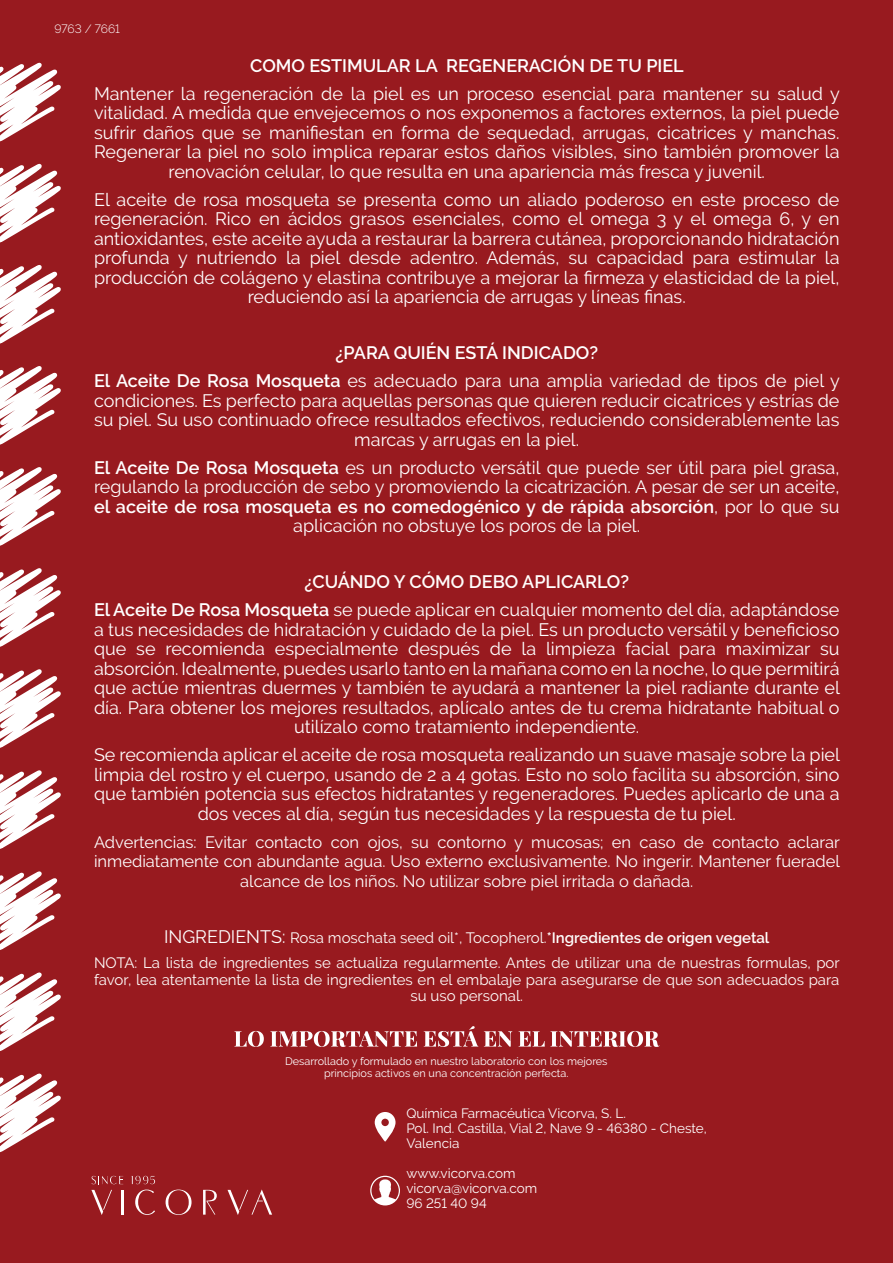
<style>
.page{position:relative;width:893px;height:1263px;background:#981a1f}
.page>*{position:absolute;margin:0;border:0;box-sizing:border-box;transform-origin:0 0}
.t1{font:18px/19.5px "Raleway";color:#fff;text-align:center}
.t2{font:600 18px "Raleway";color:#fff}
.t3{font:600 18px "Raleway";color:#fffefc}
.t4{font:16.5px/19.5px "Raleway";color:#fff;text-align:center}
.t5{font:15px/16.5px "Raleway";color:#fffefc;text-align:center}
.t6{font:13.5px/15px "Raleway";color:#fff}
.t7{font:300 12px "Raleway";letter-spacing:-.005em;color:#fff}
.t8{font:10.8px/12.1px "Raleway";color:#fff;text-align:center}
.s1{font-weight:600}
.s2{font-size:18px;color:#fff}
</style>
<div class="page">
<svg style="left:375px;top:1112px;width:21px;height:30px"></svg>
<svg style="left:370px;top:1176px;width:30px;height:29px"></svg>
<svg style="left:234px;top:1031px;width:30px;height:16px"></svg>
<svg style="left:270px;top:1031px;width:147px;height:16px"></svg>
<svg style="left:424px;top:1026px;width:54px;height:21px"></svg>
<svg style="left:484px;top:1031px;width:28px;height:16px"></svg>
<svg style="left:518px;top:1031px;width:142px;height:16px"></svg>
<svg style="left:0;top:64px;width:61px;height:1089px"></svg>
<hr style="left:121px;top:1190px;width:3px;height:24px;background:#fff">
<svg style="left:166px;top:1189px;width:26px;height:26px"></svg>
<svg style="left:203px;top:1190px;width:14px;height:24px"></svg>
<svg style="left:131px;top:1176px;width:24px;height:39px"></svg>
<svg style="left:91px;top:1176px;width:32px;height:8px"></svg>
<svg style="left:91px;top:1190px;width:21px;height:25px"></svg>
<svg style="left:228px;top:1189px;width:44px;height:26px"></svg>
<p class="t7" style="left:55px;top:21px;width:67px">9763 / 7661</p>
<p class="t2" style="left:250px;top:55px;width:435px">COMO ESTIMULAR LA REGENERACIÓN DE TU PIEL</p>
<p class="t1" style="left:94px;top:84px;width:747px">Mantener la regeneración de la piel es un proceso esencial para mantener su salud y vitalidad. A medida que envejecemos o nos exponemos a factores externos, la piel puede sufrir daños que se manifiestan en forma de sequedad, arrugas, cicatrices y manchas.<br>Regenerar la piel no solo implica reparar estos daños visibles, sino también promover la renovación celular, lo que resulta en una apariencia más fresca y juvenil.</p>
<p class="t1" style="left:94px;top:190px;width:747px">El aceite de rosa mosqueta se presenta como un aliado poderoso en este proceso de regeneración. Rico en ácidos grasos esenciales, como el omega 3 y el omega 6, y en antioxidantes, este aceite ayuda a restaurar la barrera cutánea, proporcionando hidratación profunda y nutriendo la piel desde adentro. Además, su capacidad para estimular la producción de colágeno y elastina contribuye a mejorar la firmeza y elasticidad de la piel, reduciendo así la apariencia de arrugas y líneas finas.</p>
<p class="t2" style="left:335px;top:343px;width:264px">¿PARA QUIÉN ESTÁ INDICADO?</p>
<p class="t1" style="left:94px;top:371px;width:747px"><span class="s1">El Aceite De Rosa Mosqueta</span> es adecuado para una amplia variedad de tipos de piel y condiciones. Es perfecto para aquellas personas que quieren reducir cicatrices y estrías de su piel. Su uso continuado ofrece resultados efectivos, reduciendo considerablemente las marcas y arrugas en la piel.</p>
<p class="t1" style="left:94px;top:458px;width:747px"><span class="s1">El Aceite De Rosa Mosqueta</span> es un producto versátil que puede ser útil para piel grasa, regulando la producción de sebo y promoviendo la cicatrización. A pesar de ser un aceite, <span class="s1">el aceite de rosa mosqueta es no comedogénico y de rápida absorción</span>, por lo que su aplicación no obstuye los poros de la piel.</p>
<p class="t3" style="left:304px;top:572px;width:326px">¿CUÁNDO Y CÓMO DEBO APLICARLO?</p>
<p class="t1" style="left:94px;top:600px;width:747px"><span class="s1">El Aceite De Rosa Mosqueta</span> se puede aplicar en cualquier momento del día, adaptándose a tus necesidades de hidratación y cuidado de la piel. Es un producto versátil y beneficioso que se recomienda especialmente después de la limpieza facial para maximizar su absorción. Idealmente, puedes usarlo tanto en la mañana como en la noche, lo que permitirá que actúe mientras duermes y también te ayudará a mantener la piel radiante durante el día. Para obtener los mejores resultados, aplícalo antes de tu crema hidratante habitual o utilízalo como tratamiento independiente.</p>
<p class="t1" style="left:94px;top:745px;width:747px">Se recomienda aplicar el aceite de rosa mosqueta realizando un suave masaje sobre la piel limpia del rostro y el cuerpo, usando de 2 a 4 gotas. Esto no solo facilita su absorción, sino que también potencia sus efectos hidratantes y regeneradores. Puedes aplicarlo de una a dos veces al día, según tus necesidades y la respuesta de tu piel.</p>
<p class="t4" style="left:94px;top:832px;width:747px">Advertencias: Evitar contacto con ojos, su contorno y mucosas; en caso de contacto aclarar inmediatamente con abundante agua. Uso externo exclusivamente. No ingerir. Mantener fueradel alcance de los niños. No utilizar sobre piel irritada o dañada.</p>
<p class="t5" style="left:164px;top:929px;width:607px"><span class="s2">INGREDIENTS:</span> Rosa moschata seed oil*, Tocopherol.<span class="s1">*Ingredientes de origen vegetal</span></p>
<p class="t5" style="left:94px;top:954px;width:747px">NOTA: La lista de ingredientes se actualiza regularmente. Antes de utilizar una de nuestras formulas, por favor, lea atentamente la lista de ingredientes en el embalaje para asegurarse de que son adecuados para su uso personal.</p>
<p class="t8" style="left:285px;top:1055px;width:324px">Desarrollado y formulado en nuestro laboratorio con los mejores principios activos en una concentración perfecta.</p>
<p class="t6" style="left:406px;top:1106px;width:221px">Química Farmacéutica Vicorva, S. L.</p>
<p class="t6" style="left:406px;top:1121px;width:302px">Pol. Ind. Castilla, Vial 2, Nave 9 - 46380 - Cheste,<br>Valencia</p>
<p class="t6" style="left:406px;top:1166px;width:111px">www.vicorva.com</p>
<p class="t6" style="left:406px;top:1181px;width:132px">vicorva@vicorva.com</p>
<p class="t6" style="left:406px;top:1196px;width:82px">96 251 40 94</p>
</div>
